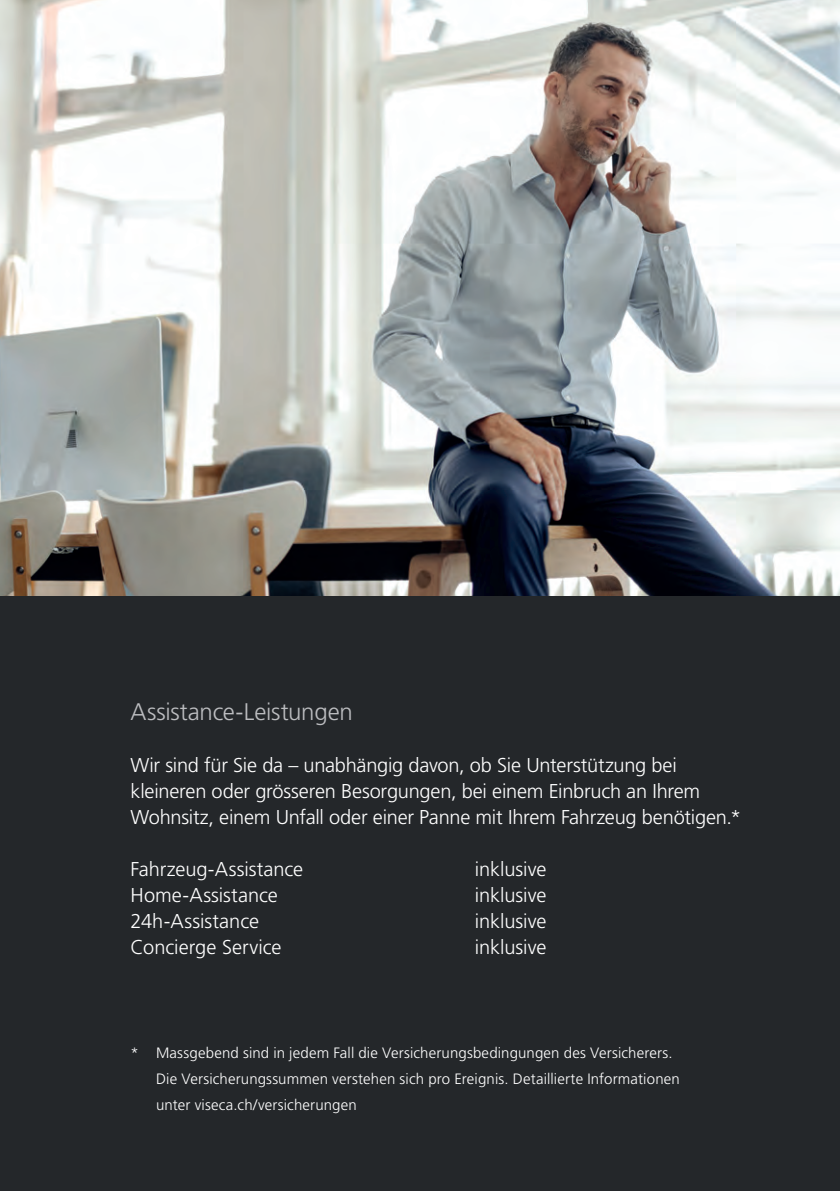
<style>
.page{position:relative;width:840px;height:1191px;background:#fff}
.page>*{position:absolute;margin:0;border:0;box-sizing:border-box;transform-origin:0 0}
.t1{font:300 24px "Frutiger LT Pro";letter-spacing:-.01em;color:#bcbdc0}
.t2{font:300 20px/26px "Frutiger LT Pro";letter-spacing:-.01em;color:#fff}
.t3{font:300 15px/26px "Frutiger LT Pro";letter-spacing:.01em;color:#fff}
</style>
<div class="page">
<div style="left:0;top:0;width:839px;height:1191px;background:#24272a"></div>
<img style="left:0;top:0;width:839px;height:596px">
<p class="t1" style="left:130px;top:697px;width:224px">Assistance-Leistungen</p>
<p class="t2" style="left:130px;top:752px;width:612px">Wir sind für Sie da – unabhängig davon, ob Sie Unterstützung bei kleineren oder grösseren Besorgungen, bei einem Einbruch an Ihrem<br>Wohnsitz, einem Unfall oder einer Panne mit Ihrem Fahrzeug benötigen.*</p>
<p class="t2" style="left:130px;top:856px;width:174px">Fahrzeug-Assistance</p>
<p class="t2" style="left:474px;top:856px;width:73px">inklusive</p>
<p class="t2" style="left:130px;top:882px;width:149px">Home-Assistance</p>
<p class="t2" style="left:474px;top:882px;width:73px">inklusive</p>
<p class="t2" style="left:130px;top:908px;width:130px">24h-Assistance</p>
<p class="t2" style="left:474px;top:908px;width:73px">inklusive</p>
<p class="t2" style="left:130px;top:934px;width:152px">Concierge Service</p>
<p class="t2" style="left:474px;top:934px;width:73px">inklusive</p>
<p class="t3" style="left:156px;top:1040px;width:525px;text-indent:-26px">* Massgebend sind in jedem Fall die Versicherungsbedingungen des Versicherers.<br>Die Versicherungssummen verstehen sich pro Ereignis. Detaillierte Informationen unter viseca.ch/versicherungen</p>
</div>
